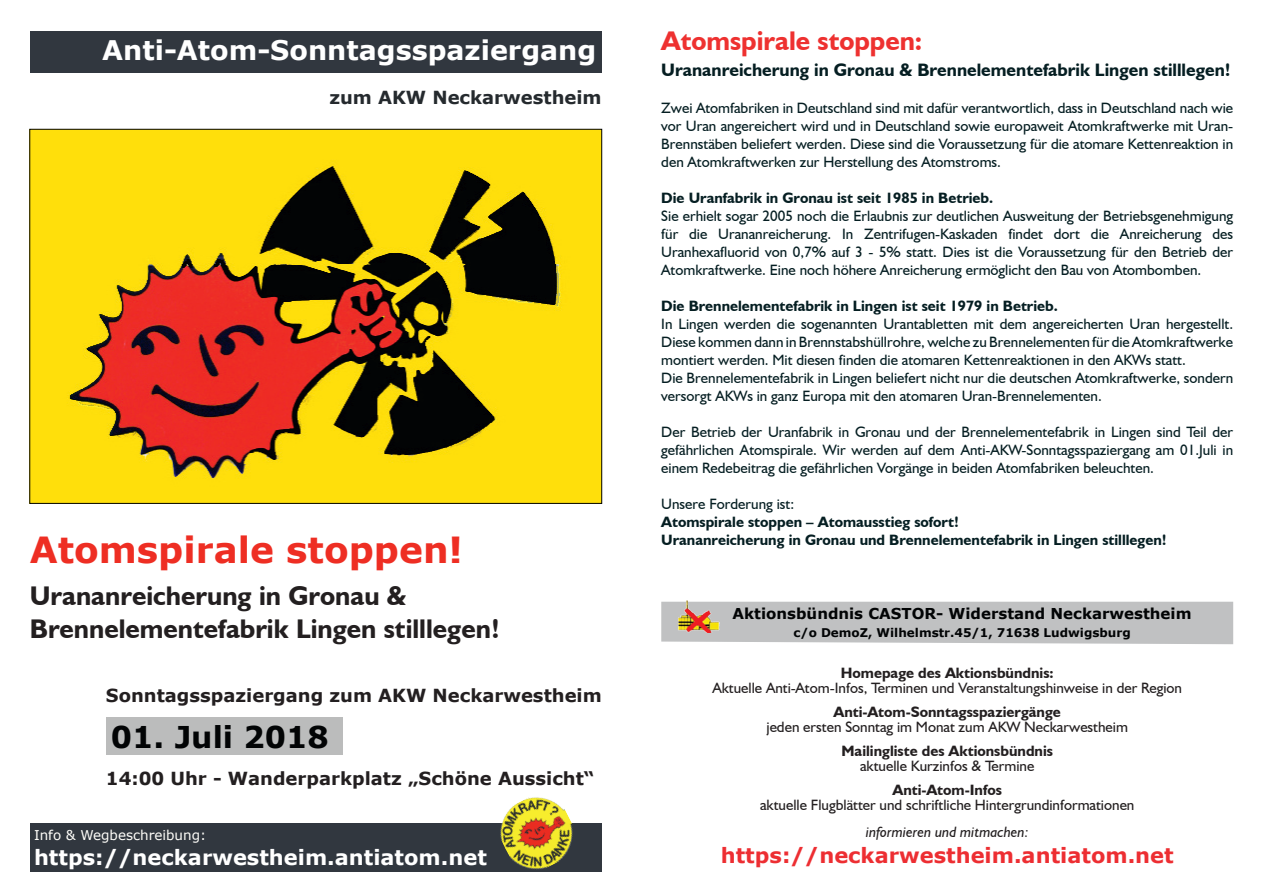
<style>
.page{position:relative;width:1263px;height:893px;background:#fff}
.page>*{position:absolute;margin:0;border:0;box-sizing:border-box;transform-origin:0 0}
.t1{font:700 36px "Verdana";color:#ee2e23}
.t2{font:700 30px "Verdana";color:#020405}
.t3{font:700 27px/32.4px "Humanist 521 BT";color:#231f20}
.t4{font:700 27px "Verdana";color:#fff}
.t5{font:700 27px "Humanist 521 BT";color:#ee3130}
.t6{font:700 21px "Verdana";color:#fff}
.t7{font:700 21px "Verdana";color:#ed2e32}
.t8{font:700 18px "Verdana";color:#231f20}
.t9{font:700 18px "Humanist 521 BT";color:#051e22}
.t10{font:700 18px "Verdana";color:#252a2e}
.t11{font:15px/18px "Humanist 521 BT";color:#051e22;text-align:justify}
.t12{font:15px "Humanist 521 BT";color:#231f20}
.t13{font:700 15px/18px "Humanist 521 BT";color:#051e22}
.t14{font:700 15px "Humanist 521 BT";color:#231f20}
.t15{font:700 15px "Verdana";color:#020405}
.t16{font:italic 15px "Humanist 521 BT";color:#231f20}
.t17{font:13.5px "Verdana";color:#fffefa}
.t18{font:700 12px "Verdana";color:#020405}
</style>
<div class="page">
<div style="left:661px;top:602px;width:572px;height:42px;background:#c0c1c2"></div>
<div style="left:30px;top:823px;width:572px;height:49px;background:#31373f"></div>
<div style="left:30px;top:31px;width:572px;height:41px;background:#31373f"></div>
<img style="left:673px;top:600px;width:50px;height:32px">
<div style="left:106px;top:717px;width:236px;height:38px;background:#bbbcbc"></div>
<img style="left:500px;top:797px;width:73px;height:73px">
<img style="left:32px;top:131px;width:568px;height:371px">
<h3 class="t4" style="left:102px;top:31px;width:496px">Anti-Atom-Sonntagsspaziergang</h3>
<p class="t10" style="left:329px;top:85px;width:274px">zum AKW Neckarwestheim</p>
<h1 class="t1" style="left:30px;top:525px;width:435px">Atomspirale stoppen!</h1>
<h3 class="t3" style="left:30px;top:579px;width:471px">Urananreicherung in Gronau &amp;<br>Brennelementefabrik Lingen stilllegen!</h3>
<p class="t8" style="left:106px;top:683px;width:497px">Sonntagsspaziergang zum AKW Neckarwestheim</p>
<h2 class="t2" style="left:111px;top:716px;width:219px">01. Juli 2018</h2>
<p class="t8" style="left:106px;top:766px;width:490px">14:00 Uhr - Wanderparkplatz „Schöne Aussicht“</p>
<p class="t17" style="left:34px;top:826px;width:174px">Info &amp; Wegbeschreibung:</p>
<h3 class="t6" style="left:34px;top:842px;width:454px">https://neckarwestheim.antiatom.net</h3>
<h3 class="t5" style="left:661px;top:24px;width:263px">Atomspirale stoppen:</h3>
<p class="t9" style="left:661px;top:58px;width:571px">Urananreicherung in Gronau &amp; Brennelementefabrik Lingen stilllegen!</p>
<p class="t11" style="left:661px;top:99px;width:573px">Zwei Atomfabriken in Deutschland sind mit dafür verantwortlich, dass in Deutschland nach wie vor Uran angereichert wird und in Deutschland sowie europaweit Atomkraftwerke mit Uran-Brennstäben beliefert werden. Diese sind die Voraussetzung für die atomare Kettenreaktion in den Atomkraftwerken zur Herstellung des Atomstroms.</p>
<p class="t13" style="left:661px;top:189px;width:333px">Die Uranfabrik in Gronau ist seit 1985 in Betrieb.</p>
<p class="t11" style="left:661px;top:207px;width:573px">Sie erhielt sogar 2005 noch die Erlaubnis zur deutlichen Ausweitung der Betriebsgenehmigung für die Urananreicherung. In Zentrifugen-Kaskaden findet dort die Anreicherung des Uranhexafluorid von 0,7% auf 3 - 5% statt. Dies ist die Voraussetzung für den Betrieb der Atomkraftwerke. Eine noch höhere Anreicherung ermöglicht den Bau von Atombomben.</p>
<p class="t13" style="left:661px;top:297px;width:398px">Die Brennelementefabrik in Lingen ist seit 1979 in Betrieb.</p>
<p class="t11" style="left:661px;top:315px;width:573px;text-align:left">In Lingen werden die sogenannten Urantabletten mit dem angereicherten Uran hergestellt.<br>Diese kommen dann in Brennstabshüllrohre, welche zu Brennelementen für die Atomkraftwerke montiert werden. Mit diesen finden die atomaren Kettenreaktionen in den AKWs statt.<br>Die Brennelementefabrik in Lingen beliefert nicht nur die deutschen Atomkraftwerke, sondern versorgt AKWs in ganz Europa mit den atomaren Uran-Brennelementen.</p>
<p class="t11" style="left:661px;top:423px;width:573px">Der Betrieb der Uranfabrik in Gronau und der Brennelementefabrik in Lingen sind Teil der gefährlichen Atomspirale. Wir werden auf dem Anti-AKW-Sonntagsspaziergang am 01.Juli in einem Redebeitrag die gefährlichen Vorgänge in beiden Atomfabriken beleuchten.</p>
<p class="t11" style="left:661px;top:495px;width:134px">Unsere Forderung ist:</p>
<p class="t13" style="left:661px;top:513px;width:507px">Atomspirale stoppen – Atomausstieg sofort!<br>Urananreicherung in Gronau und Brennelementefabrik in Lingen stilllegen!</p>
<p class="t15" style="left:733px;top:603px;width:460px">Aktionsbündnis CASTOR- Widerstand Neckarwestheim</p>
<p class="t18" style="left:793px;top:624px;width:339px">c/o DemoZ, Wilhelmstr.45/1, 71638 Ludwigsburg</p>
<p class="t14" style="left:841px;top:663px;width:214px">Homepage des Aktionsbündnis:</p>
<p class="t12" style="left:712px;top:679px;width:471px">Aktuelle Anti-Atom-Infos, Terminen und Veranstaltungshinweise in der Region</p>
<p class="t14" style="left:833px;top:702px;width:229px">Anti-Atom-Sonntagsspaziergänge</p>
<p class="t12" style="left:766px;top:718px;width:363px">jeden ersten Sonntag im Monat zum AKW Neckarwestheim</p>
<p class="t14" style="left:841px;top:741px;width:213px">Mailingliste des Aktionsbündnis</p>
<p class="t12" style="left:860px;top:757px;width:176px">aktuelle Kurzinfos &amp; Termine</p>
<p class="t14" style="left:892px;top:780px;width:111px">Anti-Atom-Infos</p>
<p class="t12" style="left:760px;top:796px;width:376px">aktuelle Flugblätter und schriftliche Hintergrundinformationen</p>
<p class="t16" style="left:866px;top:823px;width:164px">informieren und mitmachen:</p>
<h3 class="t7" style="left:721px;top:840px;width:454px">https://neckarwestheim.antiatom.net</h3>
</div>
